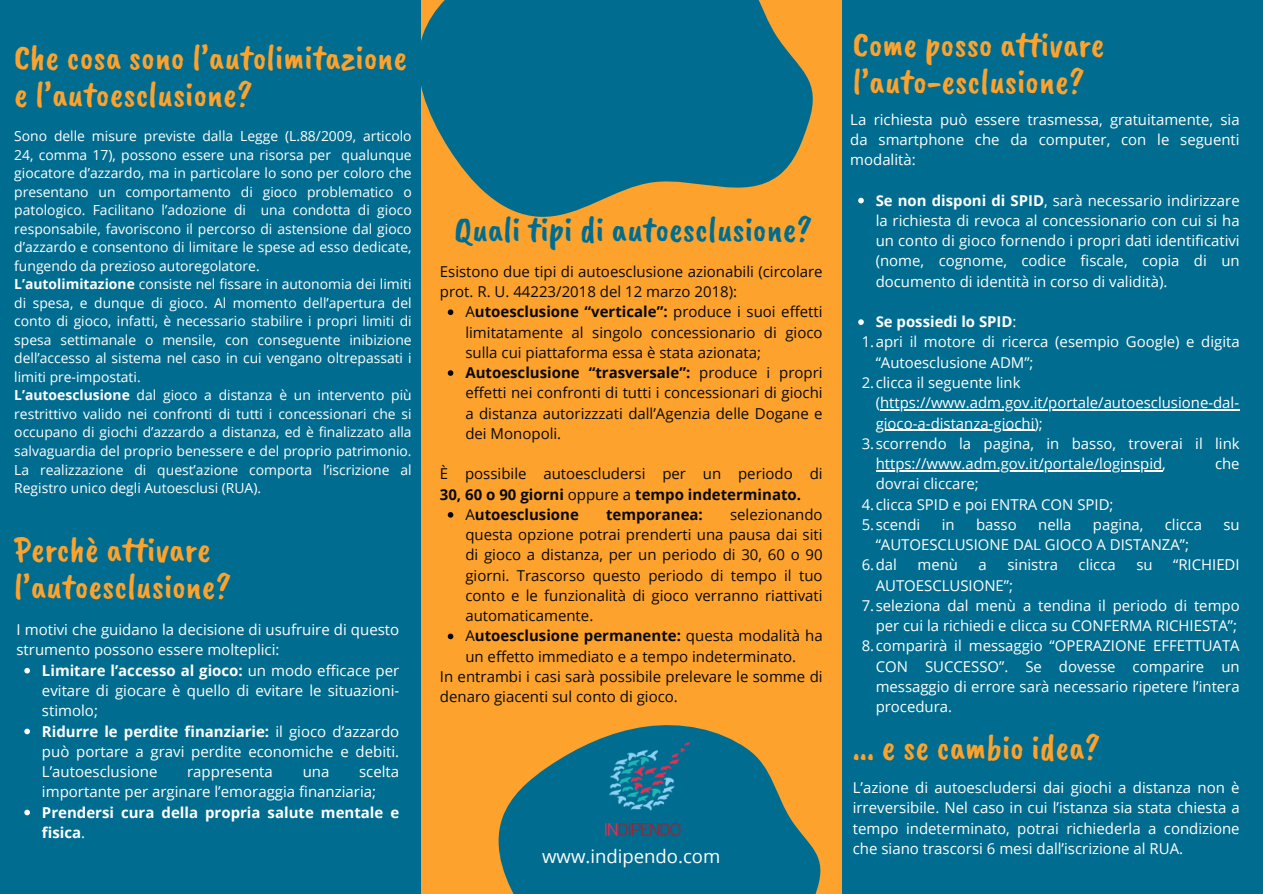
<style>
.page{position:relative;width:1263px;height:894px;background:#fff}
.page>*{position:absolute;margin:0;border:0;box-sizing:border-box;transform-origin:0 0}
.t1{font:36px/37px "Caveat Brush";color:#fda22c}
.t2{font:36px "Caveat Brush";color:#006d90}
.t3{font:18.6px "Open Sans";color:#fff}
.t4{font:15px/20.2px "Open Sans";color:#090909}
.t5{font:15px/20.2px "Open Sans";color:#fff;text-align:justify}
.t6{font:700 15px/20.2px "Open Sans";color:#fff}
.t7{font:700 15px "Open Sans";color:#090909}
.t8{font:14.85px/20.2px "Open Sans";color:#fff;text-align:justify}
.t9{font:700 14.85px "Open Sans";color:#fff}
.t10{font:13.95px/18.5px "Open Sans";color:#fff;text-align:justify}
.s1{font-weight:700}
.s2{font-weight:400}
</style>
<div class="page">
<div style="left:0;top:0;width:1263px;height:893px;background:#fda22c"></div>
<svg style="left:421px;top:0;width:392px;height:217px;fill:#006d90"></svg>
<div style="left:842px;top:0;width:421px;height:893px;background:#006d90"></div>
<div style="left:0;top:0;width:421px;height:893px;background:#006d90"></div>
<svg style="left:498px;top:725px;width:323px;height:168px;fill:#006d90"></svg>
<img style="left:604px;top:740px;width:89px;height:96px">
<svg style="left:448px;top:309px;width:5px;height:6px"></svg>
<svg style="left:448px;top:370px;width:5px;height:6px"></svg>
<svg style="left:448px;top:512px;width:5px;height:5px"></svg>
<svg style="left:448px;top:633px;width:5px;height:6px"></svg>
<svg style="left:24px;top:667px;width:6px;height:6px"></svg>
<svg style="left:24px;top:728px;width:6px;height:6px"></svg>
<svg style="left:24px;top:809px;width:6px;height:6px"></svg>
<svg style="left:858px;top:198px;width:6px;height:5px"></svg>
<svg style="left:858px;top:319px;width:6px;height:6px"></svg>
<hr style="left:880px;top:409px;width:359px;height:1px;background:#fff">
<hr style="left:876px;top:429px;width:158px;height:1px;background:#fff">
<hr style="left:876px;top:470px;width:286px;height:1px;background:#fff">
<p class="t1" style="left:14px;top:38px;width:394px">Che cosa sono l’autolimitazione e l’autoesclusione?</p>
<p class="t10" style="left:14px;top:126px;width:399px">Sono delle misure previste dalla Legge (L.88/2009, articolo 24, comma 17), possono essere una risorsa per qualunque giocatore d’azzardo, ma in particolare lo sono per coloro che presentano un comportamento di gioco problematico o patologico. Facilitano l’adozione di una condotta di gioco responsabile, favoriscono il percorso di astensione dal gioco d’azzardo e consentono di limitare le spese ad esso dedicate, fungendo da prezioso autoregolatore.</p>
<p class="t10" style="left:14px;top:274px;width:399px"><span class="s1">L’autolimitazione</span> consiste nel fissare in autonomia dei limiti di spesa, e dunque di gioco. Al momento dell’apertura del conto di gioco, infatti, è necessario stabilire i propri limiti di spesa settimanale o mensile, con conseguente inibizione dell’accesso al sistema nel caso in cui vengano oltrepassati i limiti pre-impostati.</p>
<p class="t10" style="left:14px;top:385px;width:399px"><span class="s1">L’autoesclusione</span> dal gioco a distanza è un intervento più restrittivo valido nei confronti di tutti i concessionari che si occupano di giochi d’azzardo a distanza, ed è finalizzato alla salvaguardia del proprio benessere e del proprio patrimonio.<br>La realizzazione di quest’azione comporta l’iscrizione al Registro unico degli Autoesclusi (RUA).</p>
<p class="t1" style="left:14px;top:530px;width:198px">Perchè attivare</p>
<p class="t1" style="left:14px;top:567px;width:219px">l’autoesclusione?</p>
<p class="t5" style="left:16px;top:619px;width:384px">I motivi che guidano la decisione di usufruire di questo strumento possono essere molteplici:</p>
<p class="t5" style="left:42px;top:659px;width:359px"><span class="s1">Limitare l’accesso al gioco:</span> un modo efficace per evitare di giocare è quello di evitare le situazioni&shy;stimolo;</p>
<p class="t5" style="left:42px;top:720px;width:359px"><span class="s1">Ridurre le perdite finanziarie:</span> il gioco d’azzardo può portare a gravi perdite economiche e debiti.<br>L’autoesclusione</p>
<p class="t5" style="left:42px;top:760px;width:359px;text-indent:317px">scelta importante per arginare l’emoraggia finanziaria;</p>
<p class="t6" style="left:42px;top:801px;width:359px">Prendersi cura della propria salute mentale e fisica<span class="s2">.</span></p>
<p class="t5" style="left:187px;top:760px;width:87px">rappresenta</p>
<p class="t5" style="left:303px;top:760px;width:28px">una</p>
<p class="t2" style="left:455px;top:207px;width:359px">Quali tipi di autoesclusione?</p>
<p class="t4" style="left:440px;top:261px;width:384px">Esistono due tipi di autoesclusione azionabili (circolare prot. R. U. 44223/2018 del 12 marzo 2018):</p>
<p class="t4" style="left:465px;top:301px;width:359px;text-align:justify">A<span class="s1">utoesclusione “verticale”:</span> produce i suoi effetti limitatamente al singolo concessionario di gioco sulla cui piattaforma essa è stata azionata;</p>
<p class="t4" style="left:465px;top:362px;width:359px;text-align:justify"><span class="s1">Autoesclusione “trasversale”:</span> produce i propri effetti nei confronti di tutti i concessionari di giochi a distanza autorizzzati dall’Agenzia delle Dogane e dei Monopoli.</p>
<p class="t4" style="left:440px;top:463px;width:384px">È possibile autoescludersi per un periodo di<br><span class="s1">30, 60 o 90 giorni</span> oppure a <span class="s1">tempo indeterminato.</span></p>
<p class="t7" style="left:465px;top:503px;width:115px"><span class="s2">A</span>utoesclusione</p>
<p class="t7" style="left:606px;top:503px;width:98px">temporanea:</p>
<p class="t4" style="left:465px;top:504px;width:359px;text-align:justify;text-indent:265px">selezionando questa opzione potrai prenderti una pausa dai siti di gioco a distanza, per un periodo di 30, 60 o 90 giorni. Trascorso questo periodo di tempo il tuo conto e le funzionalità di gioco verranno riattivati automaticamente.</p>
<p class="t4" style="left:465px;top:625px;width:359px">A<span class="s1">utoesclusione permanente:</span> questa modalità ha un effetto immediato e a tempo indeterminato.</p>
<p class="t4" style="left:440px;top:665px;width:384px">In entrambi i casi sarà possibile prelevare le somme di denaro giacenti sul conto di gioco.</p>
<p class="t3" style="left:542px;top:843px;width:180px">www.indipendo.com</p>
<p class="t1" style="left:853px;top:25px;width:253px">Come posso attivare l’auto-esclusione?</p>
<p class="t8" style="left:850px;top:109px;width:391px">La richiesta può essere trasmessa, gratuitamente, sia da smartphone che da computer, con le seguenti modalità:</p>
<p class="t8" style="left:876px;top:190px;width:365px"><span class="s1">Se non disponi di SPID</span>, sarà necessario indirizzare la richiesta di revoca al concessionario con cui si ha un conto di gioco fornendo i propri dati identificativi (nome, cognome, codice fiscale, copia di un documento di identità in corso di validità).</p>
<p class="t9" style="left:876px;top:311px;width:142px">Se possiedi lo SPID<span class="s2">:</span></p>
<p class="t8" style="left:876px;top:331px;width:365px;text-indent:-14px">1.apri il motore di ricerca (esempio Google) e digita “Autoesclusione ADM”;</p>
<p class="t8" style="left:876px;top:372px;width:365px;text-align:left;text-indent:-14px">2.clicca il seguente link (https://www.adm.gov.it/portale/autoesclusione-dal&shy;gioco-a-distanza-giochi);</p>
<p class="t8" style="left:876px;top:433px;width:365px;text-indent:-14px">3.scorrendo la pagina, in basso, troverai il link https://www.adm.gov.it/portale/loginspid,</p>
<p class="t8" style="left:1215px;top:453px;width:26px">che</p>
<p class="t8" style="left:876px;top:473px;width:105px">dovrai cliccare;</p>
<p class="t8" style="left:862px;top:493px;width:253px">4.clicca SPID e poi ENTRA CON SPID;</p>
<p class="t8" style="left:862px;top:513px;width:60px">5.scendi</p>
<p class="t8" style="left:942px;top:513px;width:14px">in</p>
<p class="t8" style="left:976px;top:513px;width:42px">basso</p>
<p class="t8" style="left:1038px;top:513px;width:35px">nella</p>
<p class="t8" style="left:1093px;top:513px;width:52px">pagina,</p>
<p class="t8" style="left:1165px;top:513px;width:39px">clicca</p>
<p class="t8" style="left:1223px;top:513px;width:18px">su</p>
<p class="t8" style="left:876px;top:534px;width:315px">“AUTOESCLUSIONE DAL GIOCO A DISTANZA”;</p>
<p class="t8" style="left:862px;top:554px;width:37px">6.dal</p>
<p class="t8" style="left:917px;top:554px;width:42px">menù</p>
<p class="t8" style="left:979px;top:554px;width:10px">a</p>
<p class="t8" style="left:1007px;top:554px;width:52px">sinistra</p>
<p class="t8" style="left:1079px;top:554px;width:39px">clicca</p>
<p class="t8" style="left:1136px;top:554px;width:18px">su</p>
<p class="t8" style="left:1173px;top:554px;width:68px">“RICHIEDI</p>
<p class="t8" style="left:876px;top:574px;width:139px">AUTOESCLUSIONE”;</p>
<p class="t8" style="left:862px;top:594px;width:379px;text-align:right">7.seleziona dal menù a tendina il periodo di tempo per cui la richiedi e clicca su CONFERMA RICHIESTA”;</p>
<p class="t8" style="left:876px;top:635px;width:365px;text-indent:-14px">8.comparirà il messaggio “OPERAZIONE EFFETTUATA CON SUCCESSO”. Se dovesse comparire un messaggio di errore sarà necessario ripetere l’intera procedura.</p>
<p class="t1" style="left:853px;top:728px;width:249px">... e se cambio idea?</p>
<p class="t5" style="left:853px;top:777px;width:388px">L’azione di autoescludersi dai giochi a distanza non è irreversibile. Nel caso in cui l’istanza sia stata chiesta a tempo indeterminato, potrai richiederla a condizione che siano trascorsi 6 mesi dall’iscrizione al RUA.</p>
</div>
